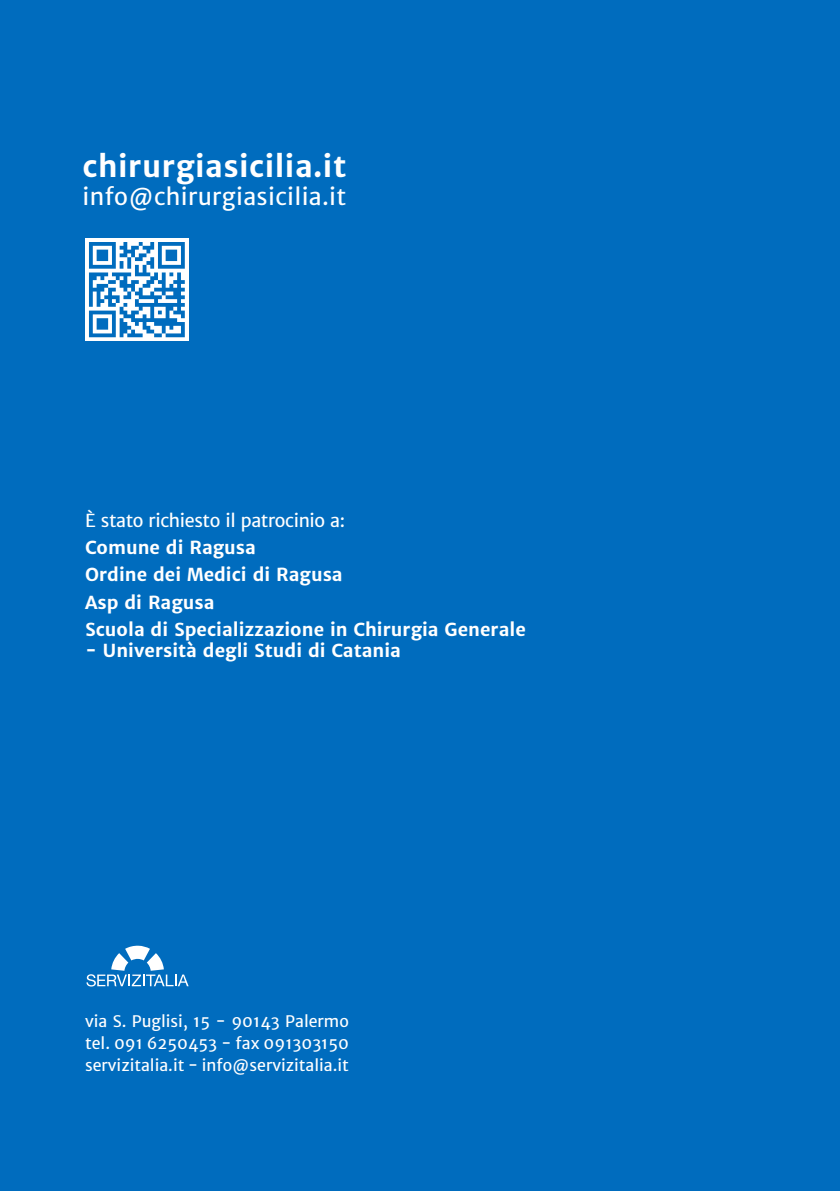
<style>
.page{position:relative;width:840px;height:1191px;background:#fff}
.page>*{position:absolute;margin:0;border:0;box-sizing:border-box;transform-origin:0 0}
.t1{font:700 29.8px "Merriweather Sans";letter-spacing:.015em;color:#fff}
.t2{font:23.4px "Merriweather Sans";letter-spacing:.015em;color:#fff}
.t3{font:700 18px/27.2px "Merriweather Sans";color:#fff}
.t4{font:18px "Merriweather Sans";letter-spacing:-.02em;color:#fff}
.t5{font:16px/22px "Merriweather Sans";color:#fff;text-align:justify}
</style>
<div class="page">
<div style="left:0;top:0;width:839px;height:1191px;background:#006cbe"></div>
<svg style="left:86px;top:945px;width:102px;height:41px"></svg>
<div style="left:85px;top:238px;width:103px;height:103px;background:#fff"></div>
<svg style="left:89px;top:242px;width:96px;height:95px"></svg>
<h1 class="t1" style="left:82px;top:147px;width:265px">chirurgiasicilia.it</h1>
<p class="t2" style="left:82px;top:181px;width:265px">info@chirurgiasicilia.it</p>
<p class="t4" style="left:85px;top:508px;width:261px">È stato richiesto il patrocinio a:</p>
<p class="t3" style="left:85px;top:533px;width:442px">Comune di Ragusa<br>Ordine dei Medici di Ragusa<br>Asp di Ragusa<br>Scuola di Specializzazione in Chirurgia Generale</p>
<p class="t3" style="left:85px;top:637px;width:317px">- Università degli Studi di Catania</p>
<p class="t5" style="left:85px;top:1009px;width:265px">via S. Puglisi, 15 - 90143 Palermo tel. 091 6250453 - fax 091303150 servizitalia.it - info@servizitalia.it</p>
</div>
